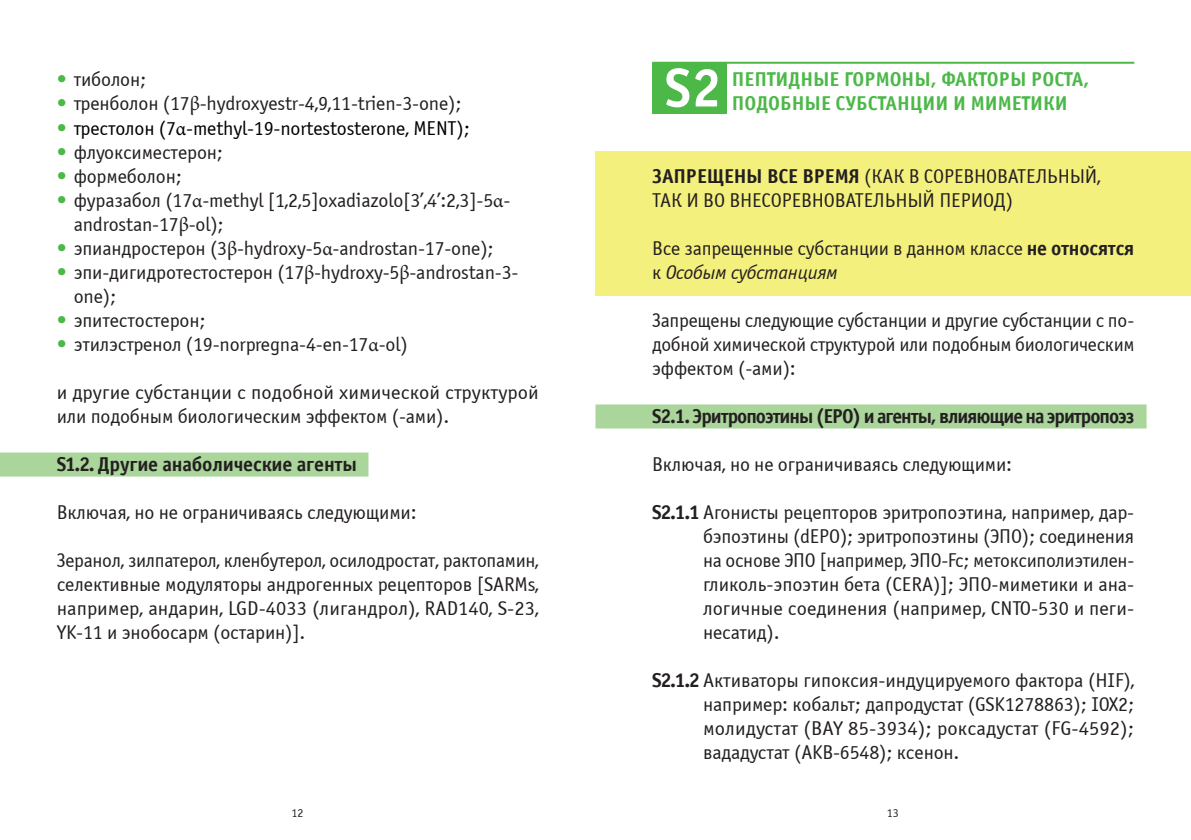
<style>
.page{position:relative;width:1191px;height:840px;background:#fff}
.page>*{position:absolute;margin:0;border:0;box-sizing:border-box;transform-origin:0 0}
.S0{font:700 54.6px "Officina Sans Win C";color:#fff}
.t1{font:20px/24px "Officina Sans Win C";letter-spacing:-.01em;color:#231f20}
.S0-2{font:700 20px/24px "Officina Sans Win C";color:#4cb848}
._1__Анаболич_стероиды{font:700 20px "Officina Sans Win C";letter-spacing:-.05em;color:#231f20}
.t2{font:20px "Officina Sans Win C";letter-spacing:-.01em;color:#000}
._1__Анаболич_стероиды-2{font:700 20px "Officina Sans Win C";letter-spacing:-.01em;color:#231f20}
.t3{font:12px "Officina Sans Win C";color:#231f20}
.s1{color:#4cb848}
.s2{font-family:"Minion Pro"}
.s3{font-weight:700}
.s4{font-style:italic}
</style>
<div class="page">
<div style="left:595px;top:151px;width:596px;height:144px;background:#f4f07d"></div>
<div style="left:652px;top:63px;width:74px;height:50px;background:#4cb848"></div>
<div style="left:0;top:452px;width:368px;height:24px;background:#aad59b"></div>
<hr style="left:652px;top:62px;width:482px;height:2px;background:#4cb848">
<div style="left:595px;top:404px;width:551px;height:24px;background:#aad59b"></div>
<p class="t1" style="left:57px;top:68px;width:91px"><span class="s1">•</span> тиболон;</p>
<p class="t1" style="left:57px;top:92px;width:406px"><span class="s1">•</span> тренболон (17<span class="s2">β</span>-hydroxyestr-4,9,11-trien-3-one);</p>
<p class="t2" style="left:57px;top:117px;width:415px"><span class="s1">•</span> трестолон (7<span class="s2">α</span>-methyl-19-nortestosterone, MENT);</p>
<p class="t1" style="left:57px;top:140px;width:168px"><span class="s1">•</span> флуоксиместерон;</p>
<p class="t1" style="left:57px;top:164px;width:127px"><span class="s1">•</span> формеболон;</p>
<p class="t1" style="left:74px;top:188px;width:438px;text-indent:-17px"><span class="s1">•</span> фуразабол (17<span class="s2">α</span>-methyl [1,2,5]oxadiazolo[3’,4’:2,3]-5<span class="s2">α&shy;</span>androstan-17<span class="s2">β</span>-ol);</p>
<p class="t1" style="left:57px;top:236px;width:439px"><span class="s1">•</span> эпиандростерон (3<span class="s2">β</span>-hydroxy-5<span class="s2">α</span>-androstan-17-one);</p>
<p class="t1" style="left:74px;top:260px;width:446px;text-indent:-17px"><span class="s1">•</span> эпи-дигидротестостерон (17<span class="s2">β</span>-hydroxy-5<span class="s2">β</span>-androstan-3- one);</p>
<p class="t1" style="left:57px;top:308px;width:150px"><span class="s1">•</span> эпитестостерон;</p>
<p class="t1" style="left:57px;top:332px;width:352px"><span class="s1">•</span> этилэстренол (19-norpregna-4-en-17<span class="s2">α</span>-ol)</p>
<p class="t1" style="left:57px;top:380px;width:483px">и другие субстанции с подобной химической структурой или подобным биологическим эффектом (-ами).</p>
<p class="_1__Анаболич_стероиды-2" style="left:57px;top:452px;width:302px">S1.2. Другие анаболические агенты</p>
<p class="t1" style="left:57px;top:500px;width:361px">Включая, но не ограничиваясь следующими:</p>
<p class="t1" style="left:57px;top:548px;width:484px;text-align:justify">Зеранол, зилпатерол, кленбутерол, осилодростат, рактопамин, селективные модуляторы андрогенных рецепторов [SARMs, например, андарин, LGD-4033 (лигандрол), RAD140, S-23, YK-11 и энобосарм (остарин)].</p>
<p class="S0" style="left:665px;top:57px;width:58px">S2</p>
<p class="S0-2" style="left:732px;top:68px;width:359px">ПЕПТИДНЫЕ ГОРМОНЫ, ФАКТОРЫ РОСТА,<br>ПОДОБНЫЕ СУБСТАНЦИИ И МИМЕТИКИ</p>
<p class="t1" style="left:652px;top:164px;width:450px"><span class="s3">ЗАПРЕЩЕНЫ ВСЕ ВРЕМЯ</span> (КАК В СОРЕВНОВАТЕЛЬНЫЙ,<br>ТАК И ВО ВНЕСОРЕВНОВАТЕЛЬНЫЙ ПЕРИОД)</p>
<p class="t1" style="left:652px;top:236px;width:483px">Все запрещенные субстанции в данном классе <span class="s3">не относятся </span>к <span class="s4">Особым субстанциям</span></p>
<p class="t1" style="left:652px;top:308px;width:484px;text-align:justify">Запрещены следующие субстанции и другие субстанции с по&shy;добной химической структурой или подобным биологическим эффектом (-ами):</p>
<p class="_1__Анаболич_стероиды" style="left:652px;top:404px;width:484px">S2.1. Эритропоэтины (EPO) и агенты, влияющие на эритропоэз</p>
<p class="t1" style="left:652px;top:452px;width:361px">Включая, но не ограничиваясь следующими:</p>
<p class="t1" style="left:703px;top:500px;width:433px;text-align:justify;text-indent:-51px"><span class="s3">S2.1.1</span> Агонисты рецепторов эритропоэтина, например, дар&shy;бэпоэтины (dEPO); эритропоэтины (ЭПО); соединения на основе ЭПО [например, ЭПО-Fc; метоксиполиэтилен&shy;гликоль-эпоэтин бета (CERA)]; ЭПО-миметики и ана&shy;логичные соединения (например, CNTO-530 и пеги&shy;несатид).</p>
<p class="t1" style="left:703px;top:668px;width:433px;text-align:justify;text-indent:-51px"><span class="s3">S2.1.2</span> Активаторы гипоксия-индуцируемого фактора (HIF), например: кобальт; дапродустат (GSK1278863); IOX2; молидустат (BAY 85-3934); роксадустат (FG-4592); вададустат (AKB-6548); ксенон.</p>
<p class="t3" style="left:291px;top:805px;width:13px">12</p>
<p class="t3" style="left:887px;top:805px;width:13px">13</p>
</div>
